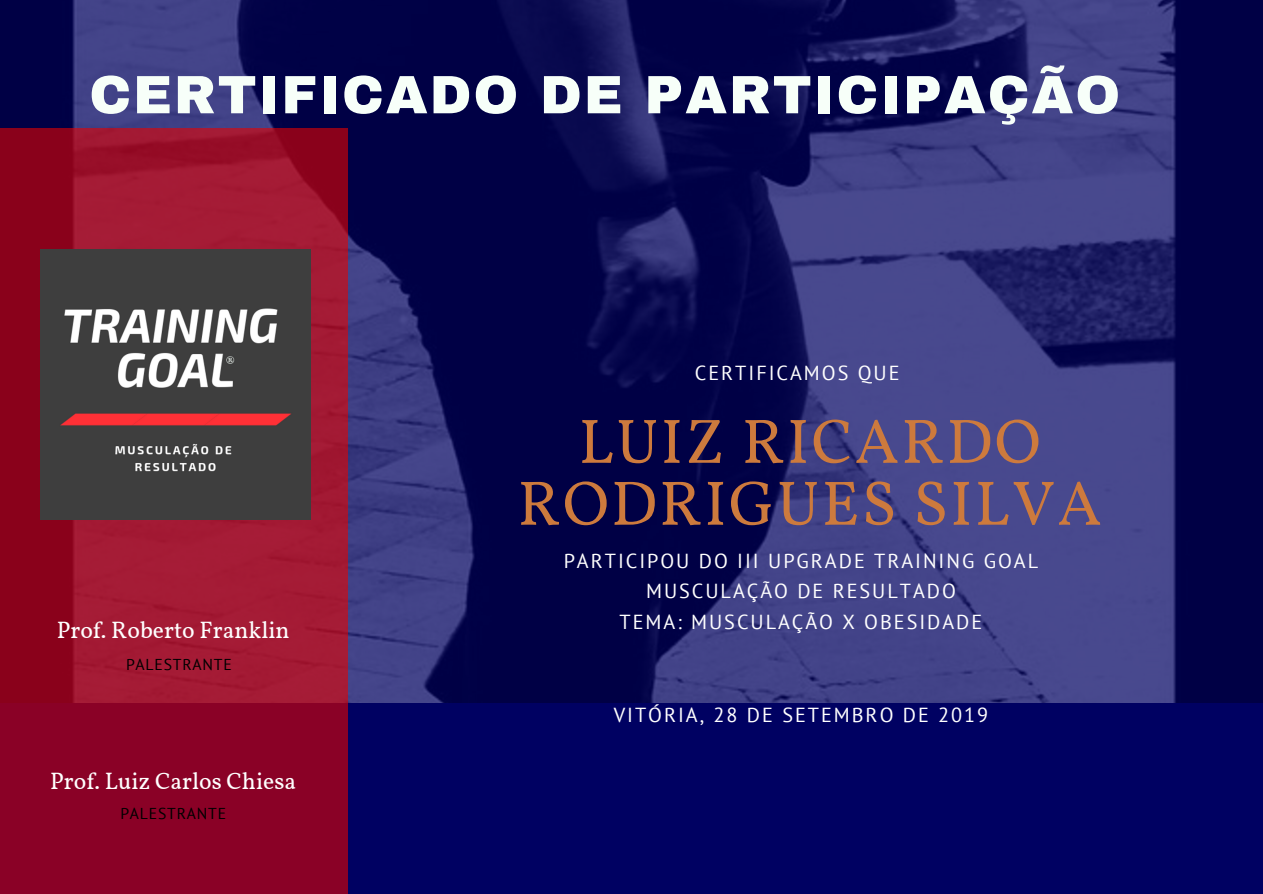
<style>
.page{position:relative;width:1263px;height:894px;background:#fff}
.page>*{position:absolute;margin:0;border:0;box-sizing:border-box;transform-origin:0 0}
.t1{font:63px/61.8px "Vollkorn";letter-spacing:.035em;color:#cd7a3d;text-align:center}
.t2{font:900 54px "Archivo";letter-spacing:.035em;color:#f7fff9}
.t3{font:23.55px "Vollkorn";color:#fff}
.t4{font:20.25px/30.3px "PT Sans";letter-spacing:.095em;color:#fff;text-align:center}
.t5{font:15.75px "PT Sans";letter-spacing:.05em;color:#000}
</style>
<div class="page">
<div style="left:0;top:0;width:1263px;height:893px;background:#000162"></div>
<img style="left:0;top:0;width:1263px;height:702px">
<svg style="left:0;top:128px;width:347px;height:765px;background:#950c2a"></svg>
<img style="left:41px;top:249px;width:270px;height:270px">
<h2 class="t2" style="left:89px;top:66px;width:1032px">CERTIFICADO DE PARTICIPAÇÃO</h2>
<p class="t3" style="left:57px;top:615px;width:235px">Prof. Roberto Franklin</p>
<p class="t5" style="left:126px;top:653px;width:107px">PALESTRANTE</p>
<p class="t3" style="left:50px;top:765px;width:247px">Prof. Luiz Carlos Chiesa</p>
<p class="t5" style="left:120px;top:802px;width:107px">PALESTRANTE</p>
<p class="t4" style="left:695px;top:357px;width:206px">CERTIFICAMOS QUE</p>
<h1 class="t1" style="left:518px;top:415px;width:586px">LUIZ RICARDO<br>RODRIGUES SILVA</h1>
<p class="t4" style="left:564px;top:545px;width:476px">PARTICIPOU DO III UPGRADE TRAINING GOAL<br>MUSCULAÇÃO DE RESULTADO<br>TEMA: MUSCULAÇÃO X OBESIDADE</p>
<p class="t4" style="left:614px;top:699px;width:376px">VITÓRIA, 28 DE SETEMBRO DE 2019</p>
</div>
